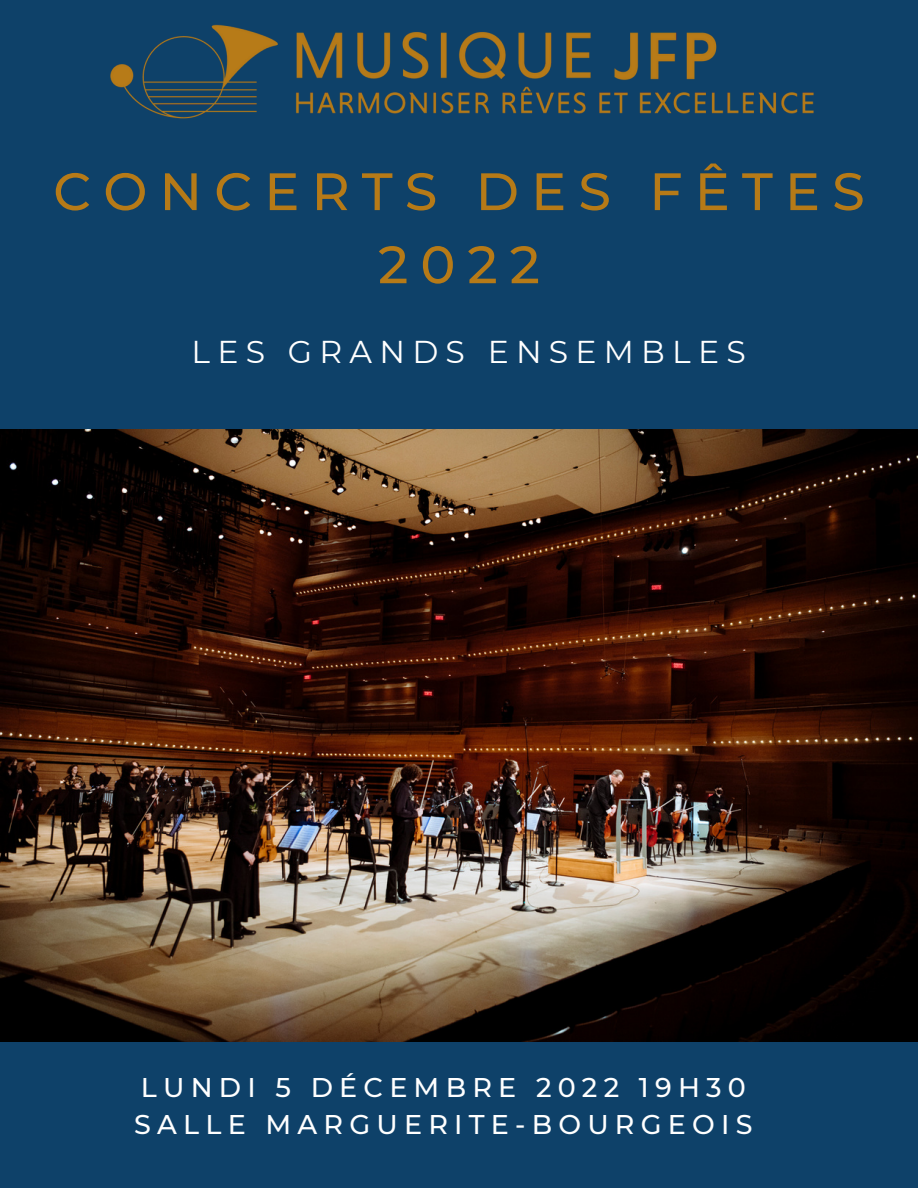
<style>
.page{position:relative;width:918px;height:1188px;background:#0e4169}
.page>*{position:absolute;margin:0;border:0;box-sizing:border-box;transform-origin:0 0}
.t1{font:500 52.5px/73.2px "Montserrat";letter-spacing:.23em;color:#b67a17;text-align:center}
.t2{font:31.5px "Montserrat";letter-spacing:.23em;color:#fff}
.t3{font:500 27px/37.2px "Montserrat";letter-spacing:.23em;color:#fff}
</style>
<div class="page">
<img style="left:0;top:429px;width:918px;height:612px">
<img style="left:110px;top:24px;width:704px;height:95px">
<h1 class="t1" style="left:53px;top:155px;width:813px">CONCERTS DES FÊTES<br>2022</h1>
<p class="t2" style="left:192px;top:333px;width:556px">LES GRANDS ENSEMBLES</p>
<p class="t3" style="left:134px;top:1069px;width:620px">LUNDI 5 DÉCEMBRE 2022 19H30<br>SALLE MARGUERITE-BOURGEOIS</p>
</div>
